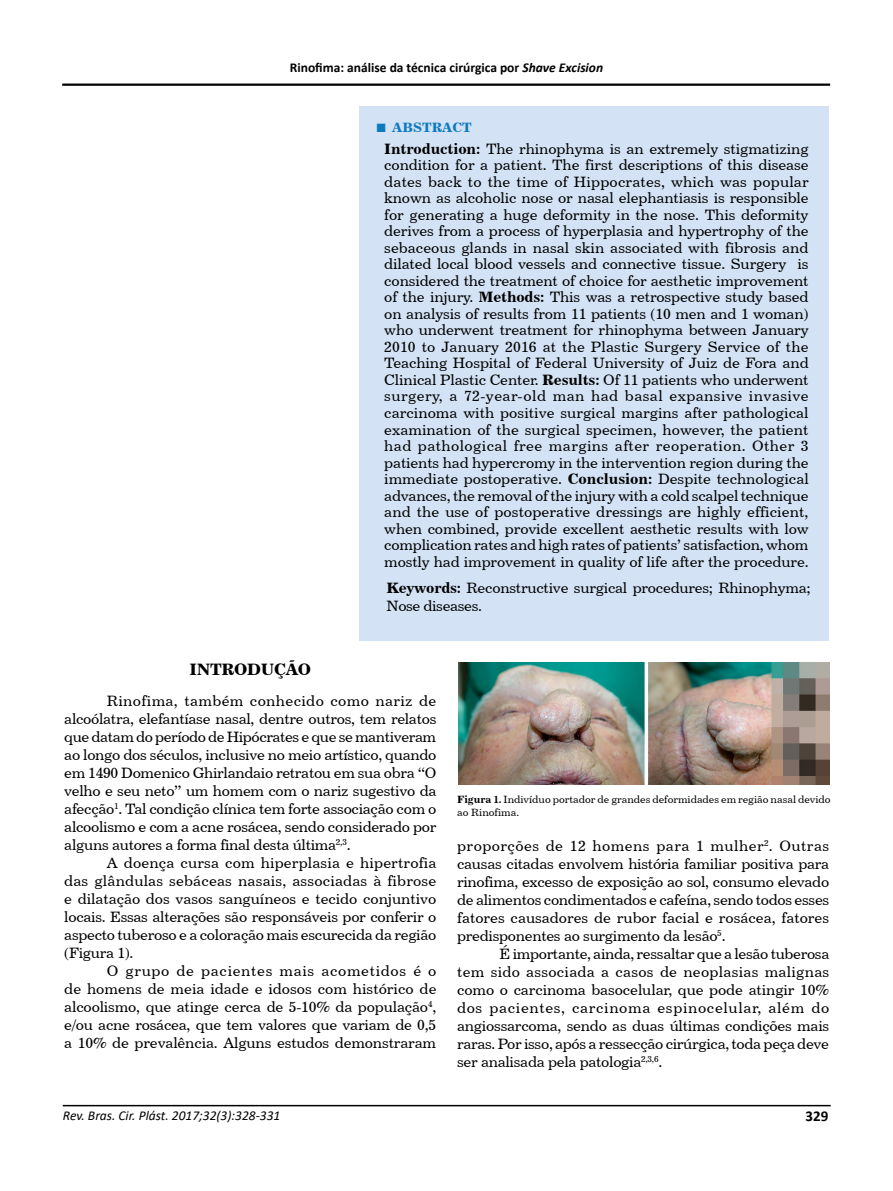
<style>
.page{position:relative;width:893px;height:1191px;background:#fff}
.page>*{position:absolute;margin:0;border:0;box-sizing:border-box;transform-origin:0 0}
.t1{font:16.5px "Century 731 BT Bold A";letter-spacing:-.02em;color:#000}
.t2{font:15px/18px "Century 731 BT Roman A";letter-spacing:-.02em;color:#000;text-align:justify}
.t3{font:700 15px "Calibri";color:#000}
.t4{font:700 13.5px "Calibri";color:#000}
.t5{font:italic 13.5px "Calibri";color:#000}
.t6{font:13.5px "Century 731 BT Bold A";color:#0e7abf}
.t7{font:10.5px/13.2px "Century 731 BT Roman A";color:#000}
.s1{font-style:italic}
.s2{font-family:"Times New Roman";font-weight:700;font-size:18px}
.s3{font-family:"Century 731 BT Bold A"}
</style>
<div class="page">
<hr style="left:63px;top:1104px;width:768px;height:2px;background:#000">
<hr style="left:62px;top:84px;width:768px;height:2px;background:#000">
<div style="left:359px;top:106px;width:470px;height:535px;background:#d3e2f4"></div>
<img style="left:459px;top:662px;width:370px;height:122px">
<p class="t4" style="left:290px;top:58px;width:315px">Rinofima: análise da técnica cirúrgica por <span class="s1">Shave Excision</span></p>
<p class="t6" style="left:376px;top:119px;width:98px"><span class="s2">■</span> ABSTRACT</p>
<p class="t2" style="left:384px;top:140px;width:426px;line-height:16.5px"><span class="s3">Introduction:</span> The rhinophyma is an extremely stigmatizing condition for a patient. The first descriptions of this disease dates back to the time of Hippocrates, which was popular known as alcoholic nose or nasal elephantiasis is responsible for generating a huge deformity in the nose. This deformity derives from a process of hyperplasia and hypertrophy of the sebaceous glands in nasal skin associated with fibrosis and dilated local blood vessels and connective tissue. Surgery is considered the treatment of choice for aesthetic improvement of the injury. <span class="s3">Methods:</span> This was a retrospective study based on analysis of results from 11 patients (10 men and 1 woman) who underwent treatment for rhinophyma between January 2010 to January 2016 at the Plastic Surgery Service of the Teaching Hospital of Federal University of Juiz de Fora and Clinical Plastic Center. <span class="s3">Results:</span> Of 11 patients who underwent surgery, a 72-year-old man had basal expansive invasive carcinoma with positive surgical margins after pathological examination of the surgical specimen, however, the patient had pathological free margins after reoperation. Other 3 patients had hypercromy in the intervention region during the immediate postoperative. <span class="s3">Conclusion:</span> Despite technological advances, the removal of the injury with a cold scalpel technique and the use of postoperative dressings are highly efficient, when combined, provide excellent aesthetic results with low complication rates and high rates of patients’ satisfaction, whom mostly had improvement in quality of life after the procedure.</p>
<p class="t2" style="left:386px;top:579px;width:426px"><span class="s3">Keywords:</span> Reconstructive surgical procedures; Rhinophyma;<br>Nose diseases.</p>
<p class="t1" style="left:190px;top:659px;width:123px">INTRODUÇÃO</p>
<p class="t2" style="left:64px;top:691px;width:374px;text-indent:43px">Rinofima, também conhecido como nariz de alcoólatra, elefantíase nasal, dentre outros, tem relatos que datam do período de Hipócrates e que se mantiveram ao longo dos séculos, inclusive no meio artístico, quando em 1490 Domenico Ghirlandaio retratou em sua obra “O velho e seu neto” um homem com o nariz sugestivo da afecção<sup>1</sup>. Tal condição clínica tem forte associação com o alcoolismo e com a acne rosácea, sendo considerado por alguns autores a forma final desta última<sup>2,3</sup>.</p>
<p class="t2" style="left:64px;top:853px;width:374px;text-indent:43px">A doença cursa com hiperplasia e hipertrofia das glândulas sebáceas nasais, associadas à fibrose e dilatação dos vasos sanguíneos e tecido conjuntivo locais. Essas alterações são responsáveis por conferir o aspecto tuberoso e a coloração mais escurecida da região (Figura 1).</p>
<p class="t2" style="left:64px;top:961px;width:374px;text-indent:43px">O grupo de pacientes mais acometidos é o de homens de meia idade e idosos com histórico de alcoolismo, que atinge cerca de 5-10% da população<sup>4</sup>, e/ou acne rosácea, que tem valores que variam de 0,5 a 10% de prevalência. Alguns estudos demonstraram</p>
<p class="t7" style="left:457px;top:793px;width:375px"><span class="s3">Figura 1.</span> Indivíduo portador de grandes deformidades em região nasal devido ao Rinofima.</p>
<p class="t2" style="left:457px;top:836px;width:374px">proporções de 12 homens para 1 mulher<sup>2</sup>. Outras causas citadas envolvem história familiar positiva para rinofima, excesso de exposição ao sol, consumo elevado de alimentos condimentados e cafeína, sendo todos esses fatores causadores de rubor facial e rosácea, fatores predisponentes ao surgimento da lesão<sup>5</sup>.</p>
<p class="t2" style="left:457px;top:944px;width:374px;text-indent:43px">É importante, ainda, ressaltar que a lesão tuberosa tem sido associada a casos de neoplasias malignas como o carcinoma basocelular, que pode atingir 10% dos pacientes, carcinoma espinocelular, além do angiossarcoma, sendo as duas últimas condições mais raras. Por isso, após a ressecção cirúrgica, toda peça deve ser analisada pela patologia<sup>2,3,6</sup>.</p>
<p class="t5" style="left:63px;top:1105px;width:219px">Rev. Bras. Cir. Plást. 2017;32(3):328-331</p>
<p class="t3" style="left:806px;top:1105px;width:24px">329</p>
</div>
